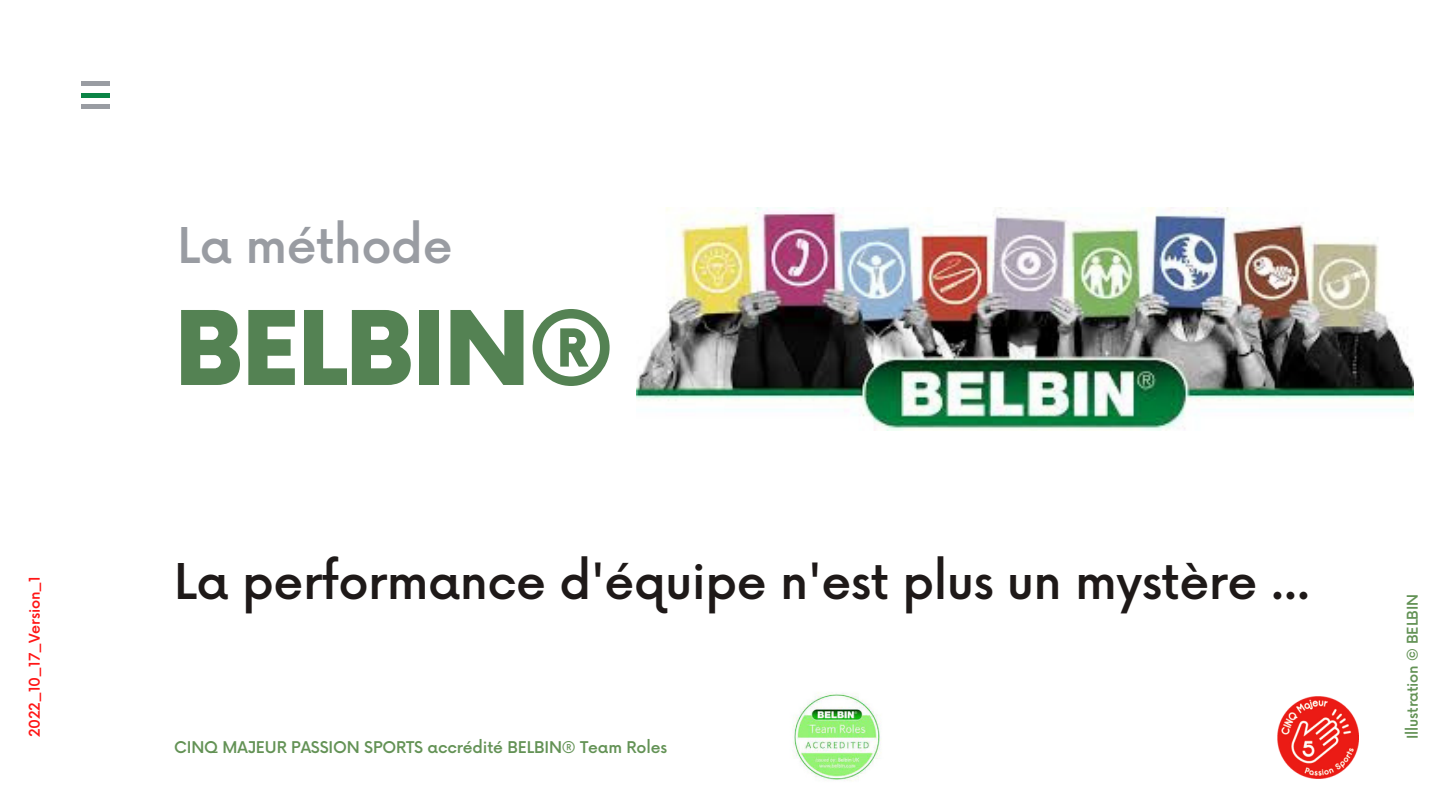
<style>
.page{position:relative;width:1440px;height:810px;background:#fff}
.page>*{position:absolute;margin:0;border:0;box-sizing:border-box;transform-origin:0 0}
.t1{font:900 100px "Now";letter-spacing:-.02em;color:#548253}
.t2{font:500 48px "Now";letter-spacing:-.01em;color:#1e1918}
.t3{font:500 48px "Now";letter-spacing:-.01em;color:#999ca2}
.t4{font:500 15.8px "Now";letter-spacing:-.01em;color:#639255}
.t5{font:500 14.5px "Now";letter-spacing:-.01em;color:#ff1616}
.t6{font:500 14.5px "Now";letter-spacing:-.01em;color:#639255}
</style>
<div class="page">
<div style="left:82px;top:81px;width:28px;height:5px;background:#999ca2"></div>
<hr style="left:82px;top:93px;width:28px;height:4px;background:#0b8446">
<hr style="left:82px;top:105px;width:28px;height:4px;background:#999ca2">
<img style="left:1277px;top:696px;width:82px;height:82px">
<img style="left:793px;top:692px;width:88px;height:89px">
<img style="left:636px;top:208px;width:778px;height:222px">
<p class="t5" style="left:27px;top:737px;width:163px;rotate:-90deg">2022_10_17_Version_1</p>
<h2 class="t3" style="left:177px;top:220px;width:277px">La méthode</h2>
<h1 class="t1" style="left:174px;top:295px;width:441px">BELBIN®</h1>
<h2 class="t2" style="left:174px;top:556px;width:1138px">La performance d'équipe n'est plus un mystère ...</h2>
<p class="t4" style="left:174px;top:739px;width:494px">CINQ MAJEUR PASSION SPORTS accrédité BELBIN® Team Roles</p>
<p class="t6" style="left:1405px;top:739px;width:146px;rotate:-90deg">Illustration © BELBIN</p>
</div>
